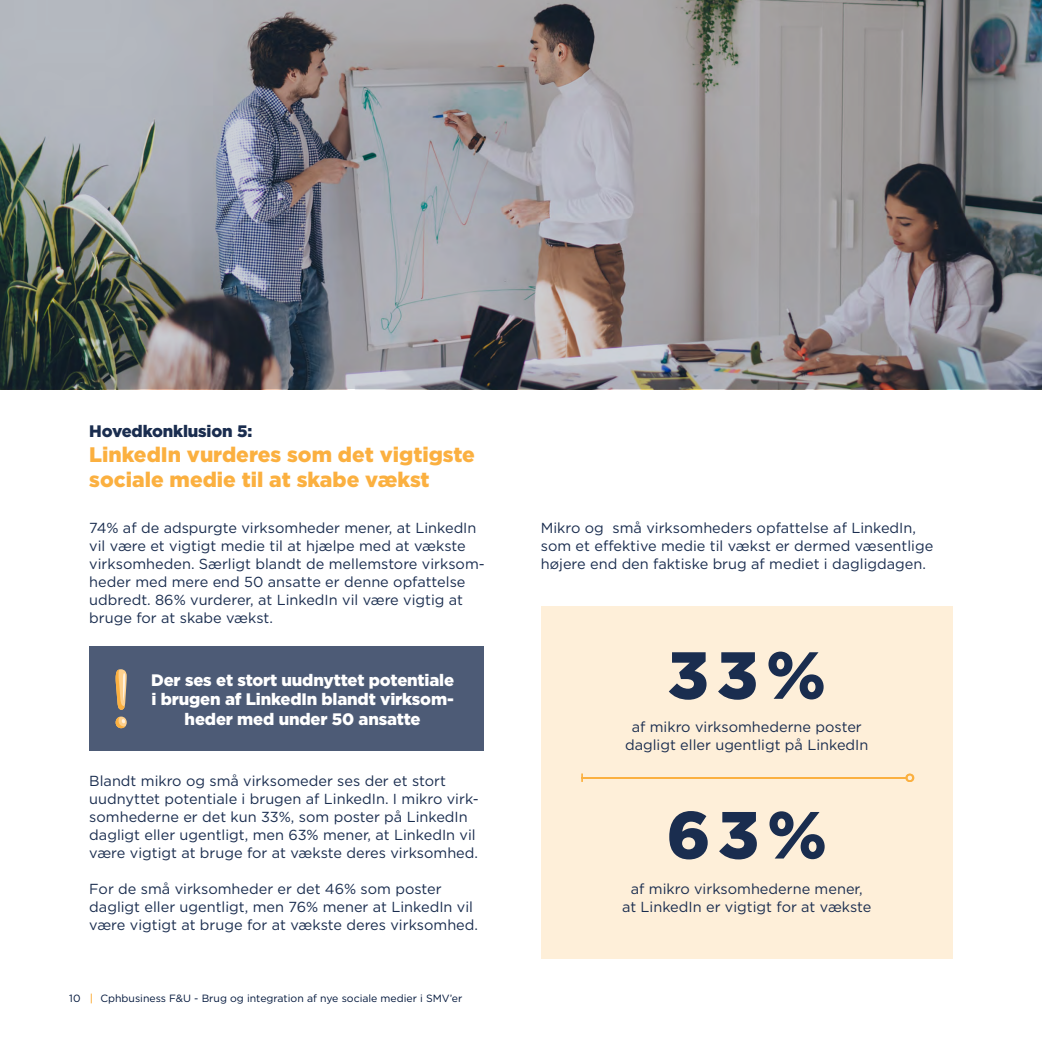
<style>
.page{position:relative;width:1042px;height:1042px;background:#fff}
.page>*{position:absolute;margin:0;border:0;box-sizing:border-box;transform-origin:0 0}
.t1{font:900 66.5px "Gotham";color:#1a2d4f}
.t2{font:900 21px/25.2px "Gotham";color:#fbb040}
.t3{font:900 16.62px/19.2px "Gotham";letter-spacing:-.01em;color:#fff;text-align:center}
.t4{font:900 16.62px "Gotham";letter-spacing:-.01em;color:#1a2d4f}
.t5{font:14.53px/18px "Gotham";color:#1a2d4f}
.t6{font:10.5px "Gotham";color:#00163b}
.s1{font-weight:500;color:#fbb040}
</style>
<div class="page">
<img style="left:0;top:0;width:1042px;height:389px">
<div style="left:89px;top:646px;width:395px;height:105px;background:#4d5b76"></div>
<div style="left:541px;top:606px;width:411px;height:352px;background:#feefd9"></div>
<hr style="left:581px;top:777px;width:326px;height:1px;background:#fbb040">
<svg style="left:903px;top:773px;width:12px;height:9px"></svg>
<svg style="left:581px;top:773px;width:2px;height:9px"></svg>
<svg style="left:116px;top:716px;width:11px;height:12px"></svg>
<svg style="left:116px;top:669px;width:11px;height:41px"></svg>
<p class="t4" style="left:89px;top:419px;width:164px">Hovedkonklusion 5:</p>
<h2 class="t2" style="left:89px;top:441px;width:387px">LinkedIn vurderes som det vigtigste sociale medie til at skabe vækst</h2>
<p class="t5" style="left:89px;top:519px;width:397px">74% af de adspurgte virksomheder mener, at LinkedIn vil være et vigtigt medie til at hjælpe med at vækste virksomheden. Særligt blandt de mellemstore virksom&shy;heder med mere end 50 ansatte er denne opfattelse udbredt. 86% vurderer, at LinkedIn vil være vigtig at bruge for at skabe vækst.</p>
<p class="t3" style="left:151px;top:670px;width:304px">Der ses et stort uudnyttet potentiale i brugen af LinkedIn blandt virksom&shy;heder med under 50 ansatte</p>
<p class="t5" style="left:89px;top:771px;width:391px">Blandt mikro og små virksomeder ses der et stort uudnyttet potentiale i brugen af LinkedIn. I mikro virk&shy;somhederne er det kun 33%, som poster på LinkedIn dagligt eller ugentligt, men 63% mener, at LinkedIn vil være vigtigt at bruge for at vækste deres virksomhed.</p>
<p class="t5" style="left:89px;top:879px;width:390px">For de små virksomheder er det 46% som poster dagligt eller ugentligt, men 76% mener at LinkedIn vil være vigtigt at bruge for at vækste deres virksomhed.</p>
<p class="t6" style="left:69px;top:991px;width:395px">10 <span class="s1">|</span> Cphbusiness F&amp;U - Brug og integration af nye sociale medier i SMV’er</p>
<p class="t5" style="left:541px;top:519px;width:394px">Mikro og små virksomheders opfattelse af LinkedIn, som et effektive medie til vækst er dermed væsentlige højere end den faktiske brug af mediet i dagligdagen.</p>
<h1 class="t1" style="left:667px;top:629px;width:160px">33%</h1>
<p class="t5" style="left:625px;top:717px;width:245px;text-align:center">af mikro virksomhederne poster dagligt eller ugentligt på LinkedIn</p>
<h1 class="t1" style="left:666px;top:789px;width:162px">63%</h1>
<p class="t5" style="left:622px;top:879px;width:251px;text-align:center">af mikro virksomhederne mener, at LinkedIn er vigtigt for at vækste</p>
</div>
